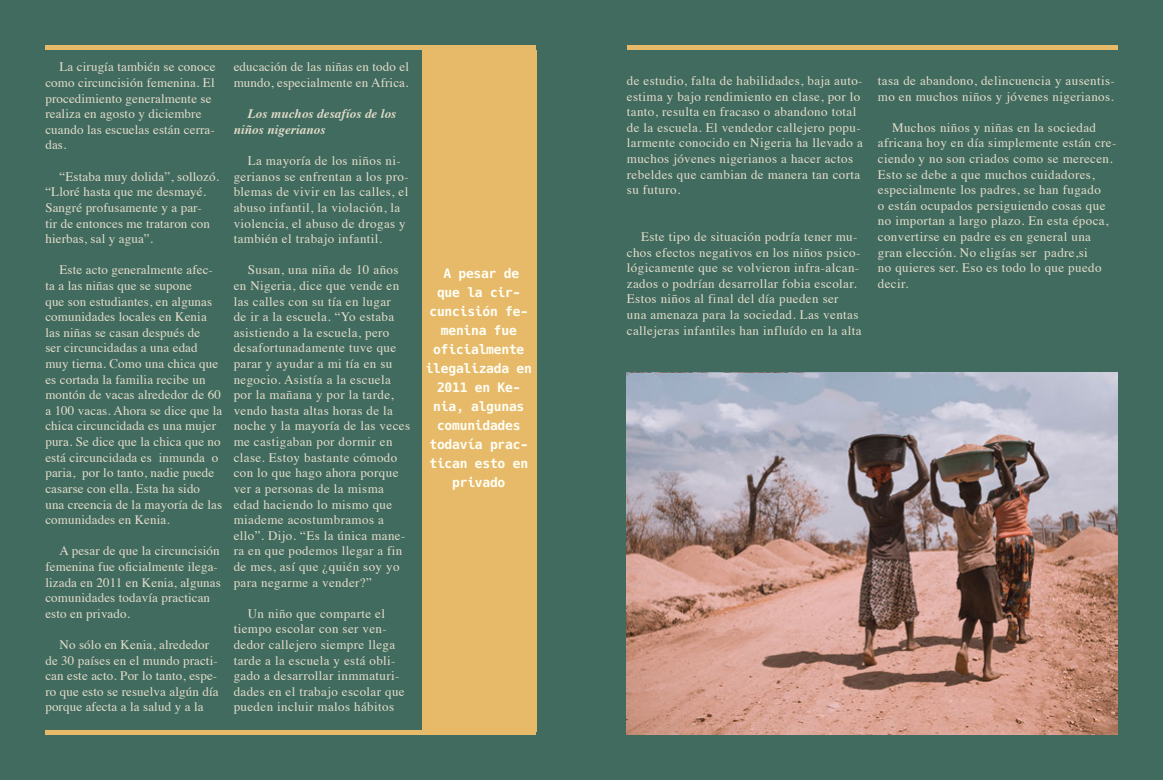
<style>
.page{position:relative;width:1163px;height:780px;background:#fff}
.page>*{position:absolute;margin:0;border:0;box-sizing:border-box;transform-origin:0 0}
.t1{font:13px/15.6px "Times";letter-spacing:.03em;color:#e4ddcb}
.t2{font:13px/15.6px "Times";letter-spacing:.01em;color:#e4ddcb}
.t3{font:700 13px/19px "Hack";letter-spacing:-.02em;color:#fffff7;text-align:center}
.t4{font:italic 700 13px/15.6px "Times";letter-spacing:.01em;color:#e4ddcb}
</style>
<div class="page">
<div style="left:0;top:0;width:581px;height:780px;background:#416b5f"></div>
<div style="left:580px;top:0;width:582px;height:780px;background:#416b5f"></div>
<img style="left:626px;top:372px;width:491px;height:362px">
<div style="left:45px;top:45px;width:491px;height:5px;background:#e7ba69"></div>
<div style="left:626px;top:45px;width:491px;height:5px;background:#e7ba69"></div>
<div style="left:422px;top:50px;width:114px;height:681px;background:#e7ba69"></div>
<div style="left:45px;top:729px;width:491px;height:5px;background:#e7ba69"></div>
<p class="t2" style="left:45px;top:58px;width:172px;text-indent:14px">La cirugía también se conoce como circuncisión femenina. El procedimiento generalmente se realiza en agosto y diciembre cuando las escuelas están cerra&shy;das.</p>
<p class="t2" style="left:45px;top:167px;width:175px;text-indent:14px">“Estaba muy dolida”, sollozó. “Lloré hasta que me desmayé.<br>Sangré profusamente y a par-<br>tir de entonces me trataron con hierbas, sal y agua”.</p>
<p class="t2" style="left:45px;top:261px;width:178px;text-indent:14px">Este acto generalmente afec&shy;ta a las niñas que se supone<br>que son estudiantes, en algunas comunidades locales en Kenia las niñas se casan después de<br>ser circuncidadas a una edad muy tierna. Como una chica que es cortada la familia recibe un montón de vacas alrededor de 60 a 100 vacas. Ahora se dice que la chica circuncidada es una mujer pura. Se dice que la chica que no está circuncidada es inmunda o paria, por lo tanto, nadie puede casarse con ella. Esta ha sido una creencia de la mayoría de las comunidades en Kenia.</p>
<p class="t2" style="left:45px;top:542px;width:177px;text-indent:14px">A pesar de que la circuncisión femenina fue oficialmente ilega&shy;lizada en 2011 en Kenia, algunas comunidades todavía practican esto en privado.</p>
<p class="t2" style="left:45px;top:635px;width:175px;text-indent:14px">No sólo en Kenia, alrededor de 30 países en el mundo practi&shy;can este acto. Por lo tanto, espe&shy;ro que esto se resuelva algún día porque afecta a la salud y a la</p>
<p class="t2" style="left:234px;top:58px;width:177px">educación de las niñas en todo el mundo, especialmente en Africa.</p>
<p class="t4" style="left:234px;top:105px;width:164px;text-indent:14px">Los muchos desafíos de los niños nigerianos</p>
<p class="t1" style="left:234px;top:152px;width:176px;text-indent:14px">La mayoría de los niños ni&shy;gerianos se enfrentan a los pro&shy;blemas de vivir en las calles, el abuso infantil, la violación, la violencia, el abuso de drogas y también el trabajo infantil.</p>
<p class="t1" style="left:234px;top:261px;width:178px;text-indent:14px">Susan, una niña de 10 años en Nigeria, dice que vende en las calles con su tía en lugar<br>de ir a la escuela. “Yo estaba asistiendo a la escuela, pero desafortunadamente tuve que parar y ayudar a mi tía en su negocio. Asistía a la escuela por la mañana y por la tarde, vendo hasta altas horas de la noche y la mayoría de las veces me castigaban por dormir en clase. Estoy bastante cómodo con lo que hago ahora porque ver a personas de la misma edad haciendo lo mismo que miademe acostumbramos a ello”. Dijo. “Es la única mane&shy;ra en que podemos llegar a fin de mes, así que ¿quién soy yo para negarme a vender?”</p>
<p class="t1" style="left:234px;top:604px;width:172px;text-indent:14px">Un niño que comparte el tiempo escolar con ser ven&shy;dedor callejero siempre llega tarde a la escuela y está obli&shy;gado a desarrollar inmmaturi&shy;dades en el trabajo escolar que pueden incluir malos hábitos</p>
<p class="t3" style="left:425px;top:264px;width:108px">A pesar de<br>que la cir&shy;cuncisión fe&shy;menina fue oficialmente ilegalizada en<br>2011 en Ke&shy;nia, algunas comunidades todavía prac&shy;tican esto en privado</p>
<p class="t1" style="left:626px;top:72px;width:237px">de estudio, falta de habilidades, baja auto&shy;estima y bajo rendimiento en clase, por lo tanto, resulta en fracaso o abandono total de la escuela. El vendedor callejero popu&shy;larmente conocido en Nigeria ha llevado a muchos jóvenes nigerianos a hacer actos rebeldes que cambian de manera tan corta su futuro.</p>
<p class="t1" style="left:626px;top:228px;width:236px;text-indent:14px">Este tipo de situación podría tener mu&shy;chos efectos negativos en los niños psico&shy;lógicamente que se volvieron infra-alcan&shy;zados o podrían desarrollar fobia escolar.<br>Estos niños al final del día pueden ser<br>una amenaza para la sociedad. Las ventas callejeras infantiles han influído en la alta</p>
<p class="t1" style="left:877px;top:72px;width:238px">tasa de abandono, delincuencia y ausentis&shy;mo en muchos niños y jóvenes nigerianos.</p>
<p class="t1" style="left:877px;top:118px;width:240px;text-indent:14px">Muchos niños y niñas en la sociedad africana hoy en día simplemente están cre&shy;ciendo y no son criados como se merecen.<br>Esto se debe a que muchos cuidadores, especialmente los padres, se han fugado<br>o están ocupados persiguiendo cosas que no importan a largo plazo. En esta época, convertirse en padre es en general una gran elección. No eligías ser padre,si<br>no quieres ser. Eso es todo lo que puedo decir.</p>
</div>
